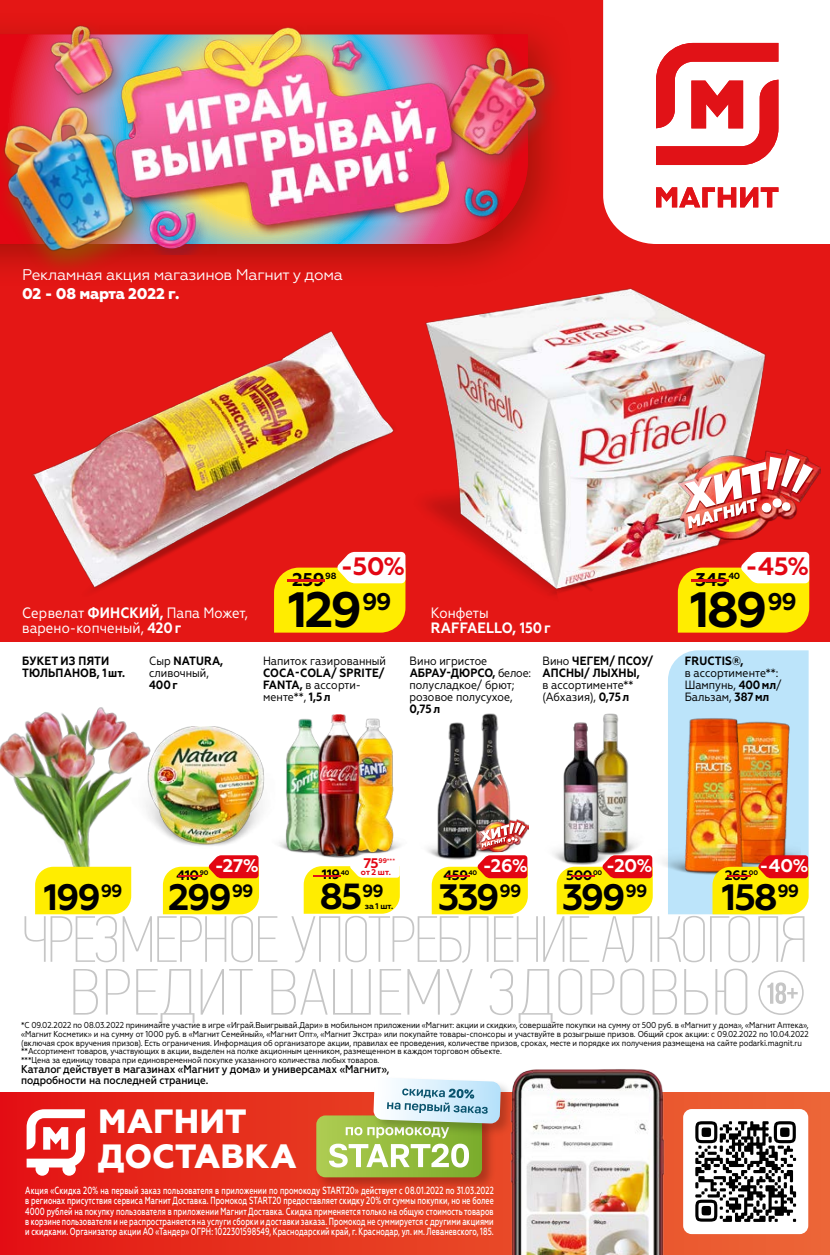
<style>
.page{position:relative;width:830px;height:1255px;background:#fff}
.page>*{position:absolute;margin:0;border:0;box-sizing:border-box;transform-origin:0 0}
.t1{font:700 49.65px "Geometria";letter-spacing:-.055em;color:#000}
.t2{font:700 36.6px "Geometria";letter-spacing:-.06em;color:#000}
.t3{font:700 36.3px "Geometria";color:#000}
.t4{font:800 33.6px/34.3px "Geometria";color:#fff}
.t5{font:700 25.05px "Geometria";color:#e30613}
.t6{font:700 18.45px "Geometria";letter-spacing:-.03em;color:#000}
.t7{font:700 18.3px "Geometria";color:#fff}
.t8{font:15.45px "Geometria";letter-spacing:-.02em;color:#fff}
.t9{font:800 15.45px "Geometria";letter-spacing:-.02em;color:#fff}
.t10{font:15px/15px "Geometria Narrow";color:#fff}
.t11{font:700 15px "Geometria Narrow";letter-spacing:.01em;color:#fff}
.t12{font:700 13.65px "Geometria";letter-spacing:-.03em;color:#000}
.t13{font:700 13.5px "Geometria";color:#000}
.t14{font:12px/12px "Geometria Narrow";color:#000}
.t15{font:700 12px/12px "Geometria Narrow";letter-spacing:.01em;color:#000}
.t16{font:500 11.25px/11.1px "Geometria Narrow";letter-spacing:-.005em;color:#000}
.t17{font:500 10.35px/10.2px "Geometria Narrow";letter-spacing:.01em;color:#fff;text-align:justify;scale:.77 1}
.t18{font:700 9px "Geometria";color:#000}
.t19{font:8.55px/8.6px "Geometria Narrow";letter-spacing:-.01em;color:#000}
.t20{font:700 8.25px "Geometria";color:#e30613}
.t21{font:700 8.25px "Geometria";color:#000}
.t22{font:6.6px "Geometria";color:#e30613}
.t23{font:700 6.6px "Geometria";color:#000}
.s1{font-weight:700}
.s2{font-size:18.45px;color:#e11217}
.s3{font-weight:400}
.s4{color:#e11217}
.s5{font-weight:700;font-size:13.95px}
.s6{font-weight:700;font-size:6.75px}
.s7{font-size:13.5px;color:#e11217}
</style>
<div class="page">
<div style="left:0;top:0;width:829px;height:642px;background:#e41715"></div>
<svg style="left:73px;top:968px;width:674px;height:55px"></svg>
<div style="left:758px;top:970px;width:45px;height:44px;border:2px solid #c6c6c6;border-radius:50%"></div>
<svg style="left:767px;top:982px;width:30px;height:21px"></svg>
<div style="left:0;top:11px;width:572px;height:276px;background:#770f00;opacity:.55"></div>
<img style="left:299px;top:18px;width:87px;height:7px">
<img style="left:502px;top:204px;width:17px;height:27px">
<img style="left:154px;top:241px;width:63px;height:13px">
<img style="left:30px;top:11px;width:107px;height:65px">
<img style="left:394px;top:22px;width:178px;height:182px">
<div style="left:0;top:101px;width:154px;height:177px;background:#935b00;opacity:.74"></div>
<img style="left:0;top:76px;width:146px;height:184px">
<img style="left:100px;top:25px;width:402px;height:216px">
<svg style="left:0;top:1092px;width:829px;height:162px;background:#e63320"></svg>
<div style="left:314px;top:1113px;width:182px;height:78px;background:#000;opacity:.25"></div>
<img style="left:506px;top:1069px;width:169px;height:185px">
<div style="left:371px;top:1075px;width:143px;height:62px;background:#000;opacity:.21"></div>
<svg style="left:316px;top:1077px;width:184px;height:100px"></svg>
<svg style="left:27px;top:1109px;width:58px;height:66px"></svg>
<div style="left:682px;top:1108px;width:125px;height:125px;background:#fff;border-radius:9px"></div>
<svg style="left:695px;top:1121px;width:100px;height:100px"></svg>
<img style="left:32px;top:331px;width:362px;height:260px">
<div style="left:603px;top:0;width:226px;height:244px;background:#fff"></div>
<svg style="left:655px;top:187px;width:123px;height:20px"></svg>
<svg style="left:655px;top:43px;width:123px;height:122px"></svg>
<img style="left:0;top:733px;width:24px;height:66px">
<img style="left:372px;top:456px;width:34px;height:152px">
<img style="left:412px;top:231px;width:366px;height:364px">
<svg style="left:677px;top:552px;width:131px;height:80px;background:#fbd431"></svg>
<svg style="left:274px;top:552px;width:131px;height:80px;background:#fbd531"></svg>
<img style="left:24px;top:650px;width:784px;height:312px">
<img style="left:678px;top:449px;width:141px;height:90px">
<img style="left:684px;top:455px;width:128px;height:73px">
<h3 class="t8" style="left:22px;top:266px;width:322px">Рекламная акция магазинов Магнит у дома</h3>
<h3 class="t9" style="left:22px;top:285px;width:159px">02 - 08 марта 2022 г.</h3>
<h3 class="t10" style="left:22px;top:605px;width:227px">Сервелат <span class="s1">ФИНСКИЙ,</span> Папа Может, варено-копченый, <span class="s1">420г</span></h3>
<h3 class="t15" style="left:22px;top:654px;width:104px">БУКЕТ ИЗ ПЯТИ<br>ТЮЛЬПАНОВ, 1шт.</h3>
<h3 class="t14" style="left:149px;top:654px;width:75px">Сыр <span class="s1">NATURA, </span>сливочный,</h3>
<h3 class="t15" style="left:149px;top:678px;width:30px">400г</h3>
<h3 class="t5" style="left:341px;top:552px;width:66px">-50%</h3>
<h3 class="t6" style="left:292px;top:568px;width:34px">259</h3>
<p class="t18" style="left:276px;top:571px;width:62px"><span class="s2">-</span>98</p>
<h1 class="t1" style="left:288px;top:579px;width:105px">129<sup>99</sup></h1>
<h3 class="t10" style="left:430px;top:605px;width:59px">Конфеты</h3>
<h3 class="t11" style="left:431px;top:618px;width:121px">RAFFAELLO, 150г</h3>
<h3 class="t14" style="left:263px;top:654px;width:124px">Напиток газированный</h3>
<h3 class="t15" style="left:263px;top:666px;width:123px">COCA-COLA/ SPRITE/<br>FANTA, <span class="s3">в ассорти&shy;менте**,</span> 1,5л</h3>
<h3 class="t14" style="left:409px;top:654px;width:123px">Вино игристое<br><span class="s1">АБРАУ-ДЮРСО,</span> белое: полусладкое/ брют; розовое полусухое,</h3>
<h3 class="t15" style="left:409px;top:702px;width:32px">0,75л</h3>
<h3 class="t15" style="left:542px;top:654px;width:112px"><span class="s3">Вино</span> ЧЕГЕМ/ ПСОУ/<br>АПСНЫ/ ЛЫХНЫ,</h3>
<h3 class="t14" style="left:542px;top:678px;width:93px">в ассортименте** (Абхазия), <span class="s1">0,75л</span></h3>
<h3 class="t5" style="left:745px;top:552px;width:65px">-45%</h3>
<h3 class="t6" style="left:695px;top:568px;width:34px">345</h3>
<p class="t18" style="left:679px;top:571px;width:62px"><span class="s2">-</span>40</p>
<h1 class="t1" style="left:690px;top:579px;width:108px">189<sup>99</sup></h1>
<h3 class="t15" style="left:684px;top:654px;width:60px">FRUCTIS®,</h3>
<h3 class="t14" style="left:684px;top:666px;width:98px">в ассортименте**:<br>Шампунь, <span class="s1">400мл</span>/<br>Бальзам, <span class="s1">387мл</span></h3>
<h2 class="t2" style="left:44px;top:875px;width:80px">199<sup>99</sup></h2>
<h3 class="t7" style="left:215px;top:855px;width:46px">-27%</h3>
<h2 class="t2" style="left:168px;top:875px;width:87px">299<sup>99</sup></h2>
<h3 class="t12" style="left:171px;top:867px;width:39px"><span class="s4">-</span>410<sup>90</sup></h3>
<p class="t22" style="left:363px;top:857px;width:33px"><span class="s5">75</span><span class="s6">99</span>***</p>
<p class="t21" style="left:364px;top:901px;width:30px">за 1 шт.</p>
<p class="t20" style="left:361px;top:867px;width:32px">от 2 шт.</p>
<h3 class="t13" style="left:321px;top:866px;width:20px">119</h3>
<p class="t23" style="left:305px;top:868px;width:45px"><span class="s7">-</span>40</p>
<h3 class="t3" style="left:319px;top:875px;width:66px">85<sup>99</sup></h3>
<h3 class="t7" style="left:482px;top:855px;width:46px">-26%</h3>
<h2 class="t2" style="left:438px;top:875px;width:85px">339<sup>99</sup></h2>
<h3 class="t12" style="left:439px;top:867px;width:39px"><span class="s4">-</span>459<sup>40</sup></h3>
<h3 class="t7" style="left:606px;top:855px;width:48px">-20%</h3>
<h2 class="t2" style="left:561px;top:875px;width:87px">399<sup>99</sup></h2>
<h3 class="t12" style="left:564px;top:867px;width:39px"><span class="s4">-</span>500<sup>00</sup></h3>
<h3 class="t7" style="left:759px;top:855px;width:50px">-40%</h3>
<h2 class="t2" style="left:721px;top:875px;width:79px">158<sup>99</sup></h2>
<h3 class="t12" style="left:720px;top:867px;width:39px"><span class="s4">-</span>265<sup>00</sup></h3>
<p class="t19" style="left:21px;top:1021px;width:788px">*С 09.02.2022 по 08.03.2022 принимайте участие в игре «Играй.Выигрывай.Дари» в мобильном приложении «Магнит: акции и скидки», совершайте покупки на сумму от 500 руб. в «Магнит у дома», «Магнит Аптека», «Магнит Косметик» и на сумму от 1000 руб. в «Магнит Семейный», «Магнит Опт», «Магнит Экстра» или покупайте товары-спонсоры и участвуйте в розыгрыше призов. Общий срок акции: с 09.02.2022 по 10.04.2022 (включая срок вручения призов). Есть ограничения. Информация об организаторе акции, правилах ее проведения, количестве призов, сроках, месте и порядке их получения размещена на сайте podarki.magnit.ru **Ассортимент товаров, участвующих в акции, выделен на полке акционным ценником, размещенном в каждом торговом объекте.<br>***Цена за единицу товара при единовременной покупке указанного количества любых товаров.</p>
<h3 class="t16" style="left:21px;top:1063px;width:369px">Каталог действует в магазинах «Магнит у дома» и универсамах «Магнит», подробности на последней странице.</h3>
<h3 class="t4" style="left:98px;top:1105px;width:200px">МАГНИТ<br>ДОСТАВКА</h3>
<p class="t17" style="left:25px;top:1185px;width:609px">Акция «Скидка 20% на первый заказ пользователя в приложении по промокоду START20» действует с 08.01.2022 по 31.03.2022 в регионах присутствия сервиса Магнит Доставка. Промокод START20 предоставляет скидку 20% от суммы покупки, но не более 4000 рублей на покупку пользователя в приложении Магнит Доставка. Скидка применяется только на общую стоимость товаров в корзине пользователя и не распространяется на услуги сборки и доставки заказа. Промокод не суммируется с другими акциями и скидками. Организатор акции АО «Тандер» ОГРН: 1022301598549, Краснодарский край, г. Краснодар, ул. им. Леваневского, 185.</p>
</div>
